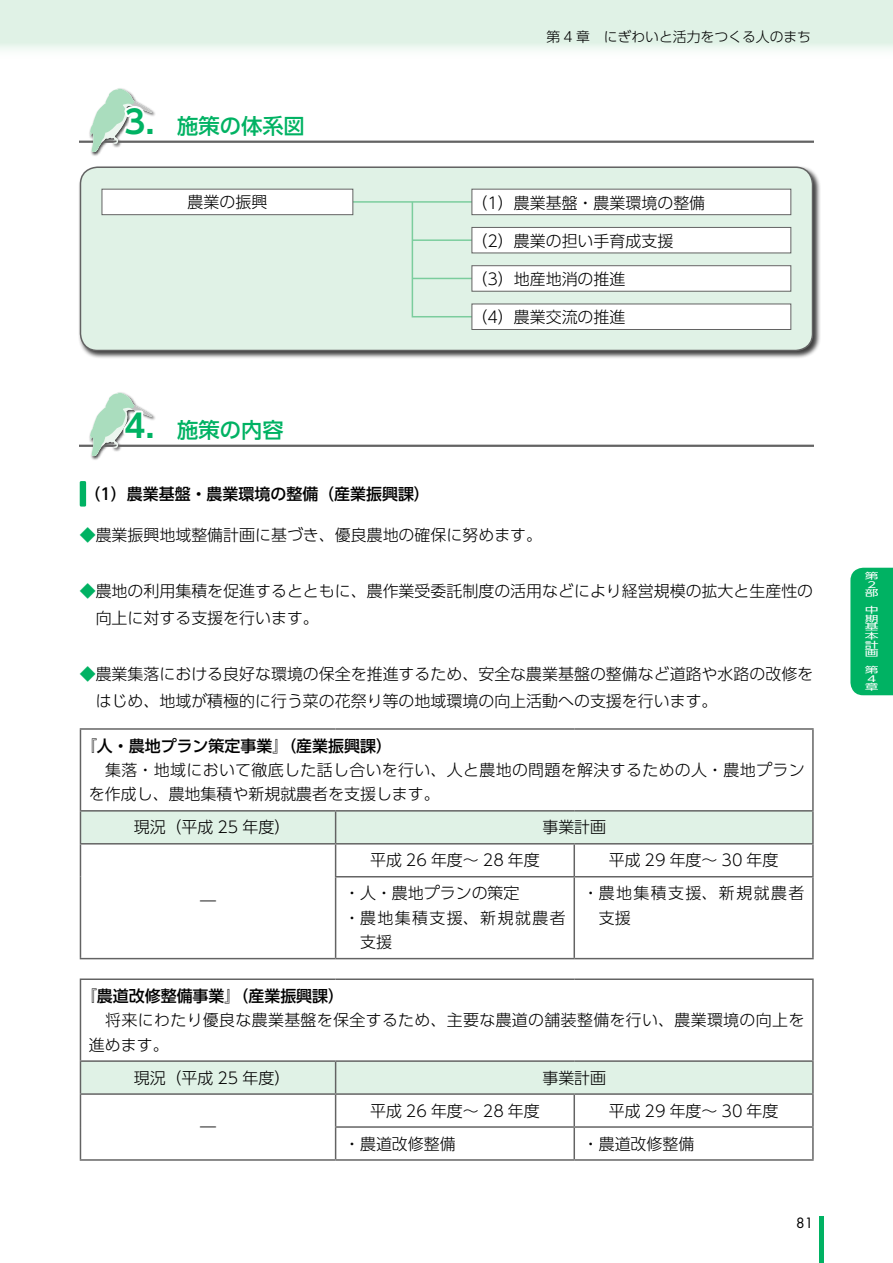
<style>
.page{position:relative;width:893px;height:1263px;background:#fff}
.page>*{position:absolute;margin:0;border:0;box-sizing:border-box;transform-origin:0 0}
.t1{font:500 21.3px "UD Shin Go Pro";color:#00b263}
.t2{font:300 15.9px/27.6px "UD Shin Go Pro";color:#000}
.t3{font:300 15.9px/24.5px "UD Shin Go Pro";letter-spacing:.02em;color:#000}
.t4{font:300 15.9px/24.5px "UD Shin Go Pro";letter-spacing:.09em;color:#000}
.t5{font:500 15.9px "UD Shin Go Pro";color:#000}
.t6{font:300 13.8px "UD Shin Go Pro";color:#000}
.t7{font:13.8px "Futura";color:#000}
.t8{font:8.55px/8.6px "UD Shin Go Pro";color:#fff;scale:1.61 1}
.s1{font-family:"UD Shin Go Pro De";font-weight:700;font-size:31.95px}
.s2{color:#00b263}
.s3{font-weight:500}
</style>
<div class="page">
<div style="left:0;top:0;width:893px;height:60px;background:linear-gradient(to bottom,#d8efdf,#f3faf5)"></div>
<hr style="left:820px;top:1216px;width:4px;height:47px;background:#00b263">
<div style="left:850px;top:568px;width:43px;height:127px;background:#00b263"></div>
<img style="left:88px;top:110px;width:69px;height:46px">
<hr style="left:80px;top:141px;width:25px;height:2px;background:#636363">
<hr style="left:113px;top:141px;width:700px;height:2px;background:#636363">
<svg style="left:90px;top:88px;width:62px;height:64px"></svg>
<svg style="left:172px;top:140px;width:136px;height:3px"></svg>
<div style="left:78px;top:165px;width:743px;height:194px;background:#000;opacity:.75"></div>
<div style="left:80px;top:167px;width:732px;height:183px;background:#e0f2e6;border-radius:17px"></div>
<hr style="left:353px;top:201px;width:119px;height:2px;background:#7bcd9d">
<svg style="left:411px;top:200px;width:62px;height:118px"></svg>
<div style="left:472px;top:189px;width:319px;height:26px;background:#fff"></div>
<div style="left:472px;top:189px;width:319px;height:26px;border:1px solid #636363"></div>
<div style="left:102px;top:189px;width:251px;height:26px;background:#fff"></div>
<div style="left:102px;top:189px;width:251px;height:26px;border:1px solid #636363"></div>
<div style="left:472px;top:227px;width:319px;height:26px;background:#fff"></div>
<div style="left:472px;top:227px;width:319px;height:26px;border:1px solid #636363"></div>
<div style="left:472px;top:266px;width:319px;height:25px;background:#fff"></div>
<div style="left:472px;top:265px;width:319px;height:27px;border:1px solid #636363"></div>
<div style="left:472px;top:304px;width:319px;height:25px;background:#fff"></div>
<div style="left:472px;top:304px;width:319px;height:26px;border:1px solid #636363"></div>
<div style="left:80px;top:166px;width:733px;height:185px;border:1px solid #636363;border-radius:17px"></div>
<img style="left:88px;top:414px;width:69px;height:46px">
<hr style="left:80px;top:445px;width:25px;height:2px;background:#636363">
<hr style="left:113px;top:445px;width:700px;height:2px;background:#636363">
<svg style="left:90px;top:392px;width:62px;height:64px"></svg>
<svg style="left:172px;top:444px;width:126px;height:3px"></svg>
<div style="left:80px;top:481px;width:6px;height:26px;background:#00b263;border-radius:2px"></div>
<div style="left:81px;top:811px;width:731px;height:32px;background:#e0f2e6"></div>
<hr style="left:80px;top:728px;width:256px;height:2px;background:#636363">
<hr style="left:80px;top:730px;width:1px;height:80px;background:#636363">
<hr style="left:336px;top:728px;width:238px;height:2px;background:#636363">
<hr style="left:574px;top:728px;width:240px;height:2px;background:#636363">
<hr style="left:812px;top:730px;width:2px;height:80px;background:#636363">
<hr style="left:80px;top:810px;width:256px;height:1px;background:#636363">
<hr style="left:80px;top:811px;width:1px;height:32px;background:#636363">
<hr style="left:336px;top:810px;width:238px;height:1px;background:#636363">
<hr style="left:335px;top:811px;width:1px;height:32px;background:#636363">
<hr style="left:574px;top:810px;width:240px;height:1px;background:#636363">
<hr style="left:812px;top:811px;width:2px;height:32px;background:#636363">
<hr style="left:80px;top:843px;width:256px;height:1px;background:#636363">
<hr style="left:80px;top:844px;width:1px;height:33px;background:#636363">
<hr style="left:80px;top:877px;width:1px;height:81px;background:#636363">
<hr style="left:80px;top:958px;width:256px;height:1px;background:#636363">
<hr style="left:336px;top:843px;width:238px;height:1px;background:#636363">
<hr style="left:335px;top:844px;width:1px;height:32px;background:#636363">
<hr style="left:574px;top:843px;width:240px;height:1px;background:#636363">
<hr style="left:573px;top:844px;width:2px;height:32px;background:#636363">
<hr style="left:812px;top:844px;width:2px;height:32px;background:#636363">
<hr style="left:335px;top:876px;width:239px;height:1px;background:#636363">
<hr style="left:335px;top:877px;width:1px;height:81px;background:#636363">
<hr style="left:574px;top:876px;width:240px;height:1px;background:#636363">
<hr style="left:573px;top:877px;width:2px;height:81px;background:#636363">
<hr style="left:812px;top:877px;width:2px;height:81px;background:#636363">
<hr style="left:336px;top:958px;width:238px;height:1px;background:#636363">
<hr style="left:574px;top:958px;width:240px;height:1px;background:#636363">
<div style="left:81px;top:1062px;width:731px;height:31px;background:#e0f2e6"></div>
<hr style="left:80px;top:978px;width:256px;height:2px;background:#636363">
<hr style="left:80px;top:980px;width:1px;height:80px;background:#636363">
<hr style="left:336px;top:978px;width:238px;height:2px;background:#636363">
<hr style="left:574px;top:978px;width:240px;height:2px;background:#636363">
<hr style="left:812px;top:980px;width:2px;height:80px;background:#636363">
<hr style="left:80px;top:1060px;width:256px;height:2px;background:#636363">
<hr style="left:80px;top:1062px;width:1px;height:31px;background:#636363">
<hr style="left:336px;top:1060px;width:238px;height:2px;background:#636363">
<hr style="left:335px;top:1062px;width:1px;height:31px;background:#636363">
<hr style="left:574px;top:1060px;width:240px;height:2px;background:#636363">
<hr style="left:812px;top:1062px;width:2px;height:31px;background:#636363">
<hr style="left:80px;top:1093px;width:256px;height:2px;background:#636363">
<hr style="left:80px;top:1095px;width:1px;height:32px;background:#636363">
<hr style="left:80px;top:1127px;width:1px;height:32px;background:#636363">
<hr style="left:80px;top:1159px;width:256px;height:2px;background:#636363">
<hr style="left:336px;top:1093px;width:238px;height:2px;background:#636363">
<hr style="left:335px;top:1095px;width:1px;height:31px;background:#636363">
<hr style="left:574px;top:1093px;width:240px;height:2px;background:#636363">
<hr style="left:573px;top:1095px;width:2px;height:31px;background:#636363">
<hr style="left:812px;top:1095px;width:2px;height:31px;background:#636363">
<hr style="left:335px;top:1126px;width:239px;height:2px;background:#636363">
<hr style="left:335px;top:1128px;width:1px;height:31px;background:#636363">
<hr style="left:574px;top:1126px;width:240px;height:2px;background:#636363">
<hr style="left:573px;top:1128px;width:2px;height:31px;background:#636363">
<hr style="left:812px;top:1128px;width:2px;height:31px;background:#636363">
<hr style="left:336px;top:1159px;width:238px;height:2px;background:#636363">
<hr style="left:574px;top:1159px;width:240px;height:2px;background:#636363">
<p class="t1" style="left:124px;top:109px;width:182px"><span class="s1">3．</span>施策の体系図</p>
<p class="t6" style="left:546px;top:26px;width:266px">第 4 章　にぎわいと活力をつくる人のまち</p>
<p class="t2" style="left:188px;top:187px;width:81px">農業の振興</p>
<p class="t2" style="left:471px;top:188px;width:235px">（1）農業基盤・農業環境の整備</p>
<p class="t2" style="left:471px;top:226px;width:203px">（2）農業の担い手育成支援</p>
<p class="t2" style="left:471px;top:265px;width:156px">（3）地産地消の推進</p>
<p class="t2" style="left:471px;top:303px;width:156px">（4）農業交流の推進</p>
<p class="t1" style="left:124px;top:413px;width:161px"><span class="s1">4．</span>施策の内容</p>
<p class="t5" style="left:85px;top:481px;width:347px">（1）農業基盤・農業環境の整備（産業振興課）</p>
<p class="t2" style="left:80px;top:521px;width:464px"><span class="s2">◆</span>農業振興地域整備計画に基づき、優良農地の確保に努めます。</p>
<p class="t2" style="left:96px;top:576px;width:719px;text-indent:-16px"><span class="s2">◆</span>農地の利用集積を促進するとともに、農作業受委託制度の活用などにより経営規模の拡大と生産性の向上に対する支援を行います。</p>
<p class="t2" style="left:96px;top:659px;width:719px;text-indent:-16px"><span class="s2">◆</span>農業集落における良好な環境の保全を推進するため、安全な農業基盤の整備など道路や水路の改修をはじめ、地域が積極的に行う菜の花祭り等の地域環境の向上活動への支援を行います。</p>
<p class="t3" style="left:89px;top:733px;width:717px;text-indent:-8px"><span class="s3">『人・農地プラン策定事業』（産業振興課）<br></span>　集落・地域において徹底した話し合いを行い、人と農地の問題を解決するための人・農地プランを作成し、農地集積や新規就農者を支援します。</p>
<p class="t2" style="left:134px;top:813px;width:158px">現況（平成 25 年度）</p>
<p class="t2" style="left:542px;top:813px;width:65px">事業計画</p>
<p class="t2" style="left:200px;top:887px;width:17px">―</p>
<p class="t2" style="left:370px;top:846px;width:171px">平成 26 年度〜 28 年度</p>
<p class="t2" style="left:609px;top:846px;width:171px">平成 29 年度〜 30 年度</p>
<p class="t2" style="left:344px;top:879px;width:177px">・人・農地プランの策定</p>
<p class="t4" style="left:344px;top:905px;width:223px">・農地集積支援、新規就農者</p>
<p class="t2" style="left:360px;top:928px;width:33px">支援</p>
<p class="t4" style="left:599px;top:880px;width:207px;text-indent:-16px">・農地集積支援、新規就農者支援</p>
<p class="t3" style="left:89px;top:983px;width:717px;text-indent:-8px"><span class="s3">『農道改修整備事業』（産業振興課）<br></span>　将来にわたり優良な農業基盤を保全するため、主要な農道の舗装整備を行い、農業環境の向上を進めます。</p>
<p class="t2" style="left:134px;top:1063px;width:158px">現況（平成 25 年度）</p>
<p class="t2" style="left:542px;top:1063px;width:65px">事業計画</p>
<p class="t2" style="left:200px;top:1113px;width:17px">―</p>
<p class="t2" style="left:370px;top:1096px;width:171px">平成 26 年度〜 28 年度</p>
<p class="t2" style="left:609px;top:1096px;width:171px">平成 29 年度〜 30 年度</p>
<p class="t2" style="left:344px;top:1129px;width:113px">・農道改修整備</p>
<p class="t2" style="left:583px;top:1129px;width:113px">・農道改修整備</p>
<p class="t7" style="left:796px;top:1214px;width:19px">81</p>
<p class="t8" style="left:865px;top:571px;width:10px">第<br>２部</p>
<p class="t8" style="left:865px;top:605px;width:10px;text-align:justify">中期基本計画</p>
<p class="t8" style="left:865px;top:665px;width:10px">第<br>４章</p>
</div>
